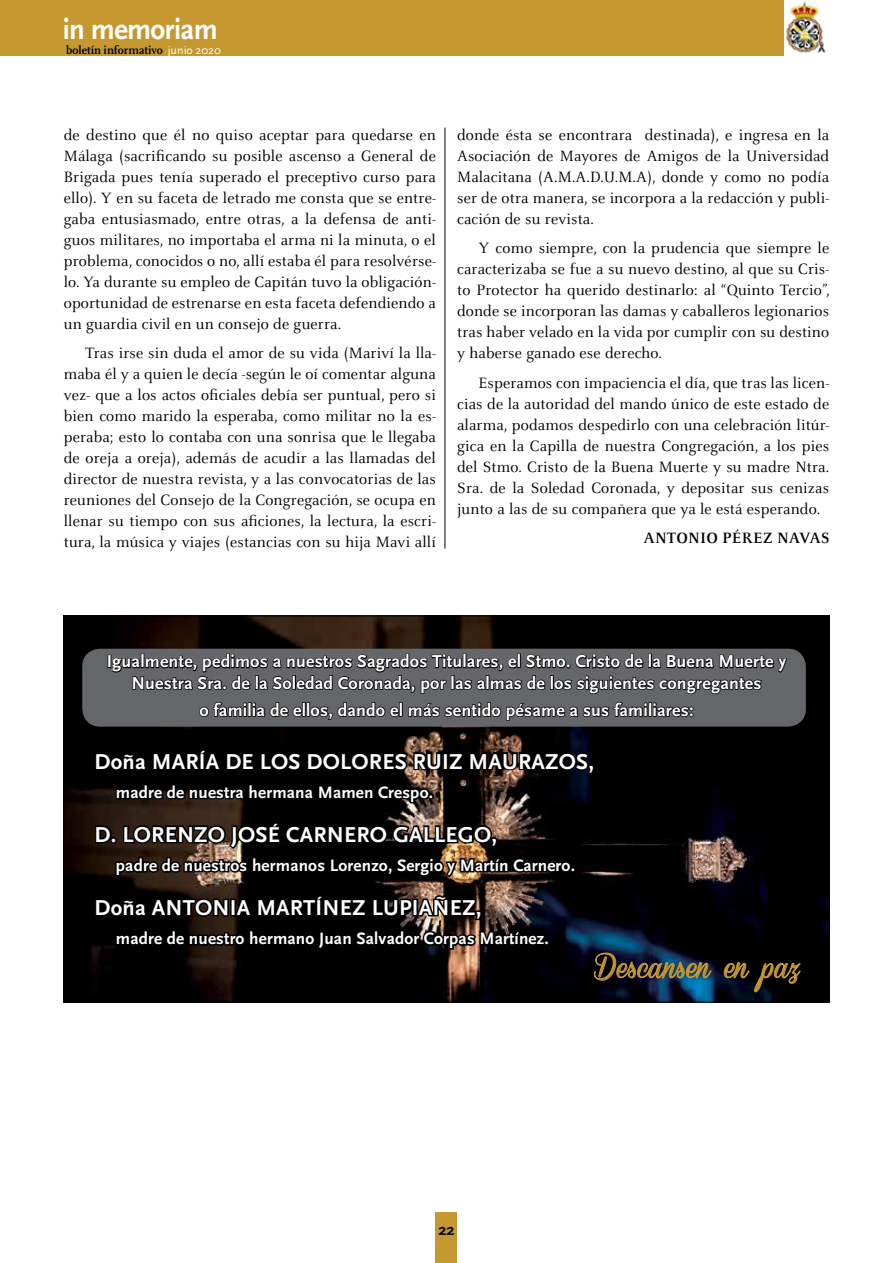
<style>
.page{position:relative;width:893px;height:1263px;background:#fff}
.page>*{position:absolute;margin:0;border:0;box-sizing:border-box;transform-origin:0 0}
.t1{font:700 30.3px "Scala Sans";letter-spacing:-.02em;color:#fff;scale:.95 1}
.t2{font:27px "Coneria Script Demo";letter-spacing:.01em;color:#c69830}
.t3{font:700 22.5px "Scala Sans";letter-spacing:.01em;color:#fff}
.t4{font:700 18px/21.6px "Scala Sans";letter-spacing:.01em;color:#fff;text-align:center}
.t5{font:700 17.25px "Scala Sans";letter-spacing:.01em;color:#fff}
.t6{font:16.5px/21px "Celeste";letter-spacing:.01em;color:#000;text-align:justify}
.t7{font:700 16.5px "Celeste";letter-spacing:.01em;color:#000}
.t8{font:700 16.5px "Scala Sans";color:#000}
.t9{font:700 12px "FF Scala";color:#000}
.s1{font-family:"Scala Sans";font-weight:400;color:#fff}
</style>
<div class="page">
<div style="left:0;top:0;width:829px;height:55px;background:#c69830"></div>
<div style="left:436px;top:1213px;width:21px;height:50px;background:#c69830"></div>
<img style="left:785px;top:0;width:44px;height:55px">
<img style="left:65px;top:617px;width:763px;height:383px">
<img style="left:594px;top:948px;width:118px;height:37px">
<svg style="left:723px;top:956px;width:84px;height:41px;background:#1c180d"></svg>
<div style="left:82px;top:649px;width:724px;height:78px;background:#656669;border-radius:18px"></div>
<svg style="left:108px;top:638px;width:680px;height:57px"></svg>
<svg style="left:93px;top:701px;width:600px;height:112px"></svg>
<svg style="left:93px;top:819px;width:483px;height:140px;background:#19130f"></svg>
<hr style="left:445px;top:128px;width:1px;height:421px;background:#000">
<h1 class="t1" style="left:63px;top:13px;width:165px">in memoriam</h1>
<p class="t9" style="left:66px;top:43px;width:156px">boletín informativo <span class="s1">junio 2020</span></p>
<p class="t6" style="left:64px;top:125px;width:374px">de destino que él no quiso aceptar para quedarse en Málaga (sacrificando su posible ascenso a General de Brigada pues tenía superado el preceptivo curso para ello). Y en su faceta de letrado me consta que se entre&shy;gaba entusiasmado, entre otras, a la defensa de anti&shy;guos militares, no importaba el arma ni la minuta, o el problema, conocidos o no, allí estaba él para resolvérse&shy;lo. Ya durante su empleo de Capitán tuvo la obligación&shy;oportunidad de estrenarse en esta faceta defendiendo a un guardia civil en un consejo de guerra.</p>
<p class="t6" style="left:64px;top:343px;width:374px;text-indent:21px">Tras irse sin duda el amor de su vida (Mariví la lla&shy;maba él y a quien le decía -según le oí comentar alguna vez- que a los actos oficiales debía ser puntual, pero si bien como marido la esperaba, como militar no la es&shy;peraba; esto lo contaba con una sonrisa que le llegaba de oreja a oreja), además de acudir a las llamadas del director de nuestra revista, y a las convocatorias de las reuniones del Consejo de la Congregación, se ocupa en llenar su tiempo con sus aficiones, la lectura, la escri&shy;tura, la música y viajes (estancias con su hija Mavi allí</p>
<p class="t6" style="left:457px;top:125px;width:374px">donde ésta se encontrara destinada), e ingresa en la Asociación de Mayores de Amigos de la Universidad Malacitana (A.M.A.D.U.M.A), donde y como no podía ser de otra manera, se incorpora a la redacción y publi&shy;cación de su revista.</p>
<p class="t6" style="left:457px;top:238px;width:374px;text-indent:21px">Y como siempre, con la prudencia que siempre le caracterizaba se fue a su nuevo destino, al que su Cris&shy;to Protector ha querido destinarlo: al “Quinto Tercio”, donde se incorporan las damas y caballeros legionarios tras haber velado en la vida por cumplir con su destino y haberse ganado ese derecho.</p>
<p class="t6" style="left:457px;top:373px;width:374px;text-indent:21px">Esperamos con impaciencia el día, que tras las licen&shy;cias de la autoridad del mando único de este estado de alarma, podamos despedirlo con una celebración litúr&shy;gica en la Capilla de nuestra Congregación, a los pies del Stmo. Cristo de la Buena Muerte y su madre Ntra.<br>Sra. de la Soledad Coronada, y depositar sus cenizas junto a las de su compañera que ya le está esperando.</p>
<p class="t7" style="left:643px;top:529px;width:187px">ANTONIO PÉREZ NAVAS</p>
<p class="t4" style="left:107px;top:651px;width:681px">Igualmente, pedimos a nuestros Sagrados Titulares, el Stmo. Cristo de la Buena Muerte y<br>Nuestra Sra. de la Soledad Coronada, por las almas de los siguientes congregantes</p>
<p class="t4" style="left:199px;top:700px;width:496px">o familia de ellos, dando el más sentido pésame a sus familiares:</p>
<h3 class="t3" style="left:95px;top:749px;width:501px">Doña MARÍA DE LOS DOLORES RUIZ MAURAZOS,</h3>
<p class="t5" style="left:116px;top:783px;width:319px">madre de nuestra hermana Mamen Crespo.</p>
<h3 class="t3" style="left:95px;top:822px;width:404px">D. LORENZO JOSÉ CARNERO GALLEGO,</h3>
<p class="t5" style="left:116px;top:856px;width:461px">padre de nuestros hermanos Lorenzo, Sergio y Martín Carnero.</p>
<h3 class="t3" style="left:95px;top:895px;width:388px">Doña ANTONIA MARTÍNEZ LUPIAÑEZ,</h3>
<p class="t5" style="left:116px;top:929px;width:434px">madre de nuestro hermano Juan Salvador Corpas Martínez.</p>
<p class="t8" style="left:438px;top:1221px;width:18px">22</p>
<h2 class="t2" style="left:592px;top:952px;width:208px">Descansen en paz</h2>
</div>
